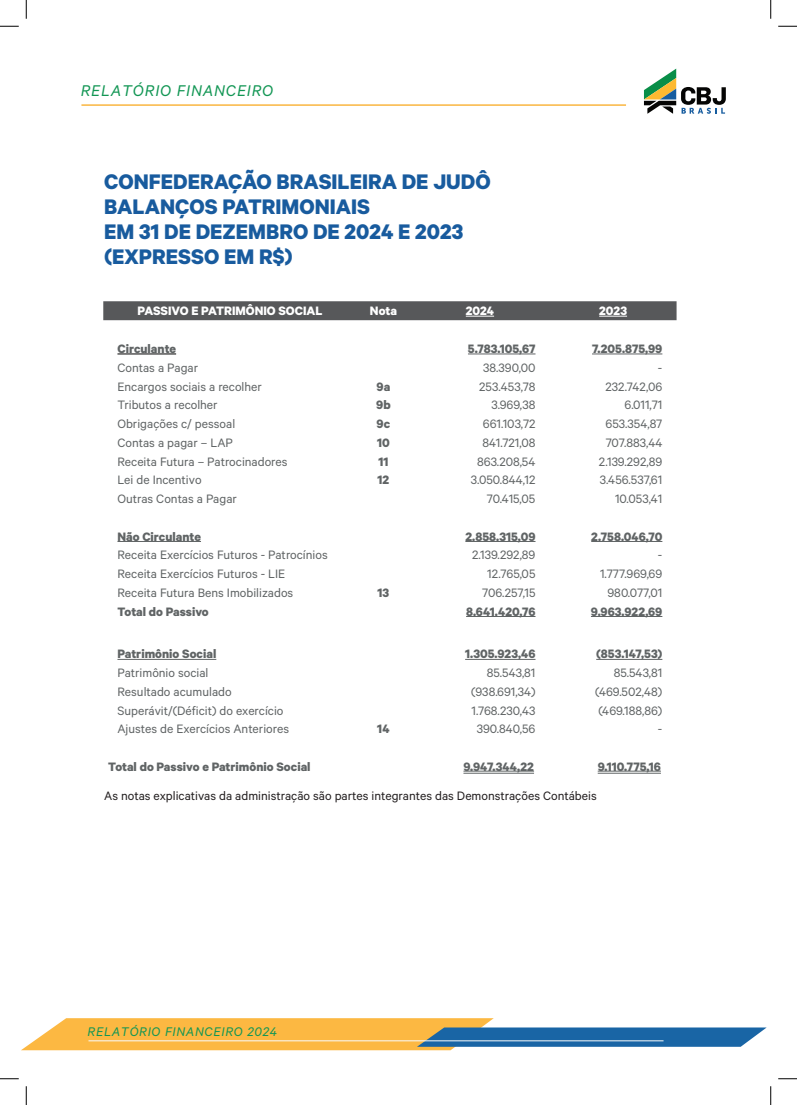
<style>
.page{position:relative;width:797px;height:1105px;background:#fff}
.page>*{position:absolute;margin:0;border:0;box-sizing:border-box;transform-origin:0 0}
.t1{font:700 23.75px/25px "Calibre";color:#185b9e}
.t2{font:italic 17.5px "Calibre";letter-spacing:.05em;color:#129654}
.t3{font:italic 14.12px "Calibre";letter-spacing:.05em;color:#129654}
.t4{font:13.75px "Calibre";color:#606465}
.t5{font:700 13.75px "Calibre";color:#606465}
.t6{font:13.75px "Calibre";color:#231f20}
.t7{font:700 13.75px "Calibre";color:#fff}
</style>
<div class="page">
<hr style="left:81px;top:104px;width:545px;height:2px;background:#fab642">
<svg style="left:21px;top:1018px;width:745px;height:32px"></svg>
<hr style="left:88px;top:1040px;width:575px;height:1px;background:#f9fbfb">
<svg style="left:644px;top:68px;width:82px;height:46px"></svg>
<div style="left:103px;top:301px;width:573px;height:19px;background:#57585a"></div>
<hr style="left:117px;top:354px;width:59px;height:1px;background:#000001">
<hr style="left:468px;top:354px;width:67px;height:1px;background:#606465">
<hr style="left:592px;top:354px;width:70px;height:1px;background:#606465">
<hr style="left:117px;top:541px;width:84px;height:1px;background:#606465">
<hr style="left:465px;top:541px;width:70px;height:1px;background:#606465">
<hr style="left:591px;top:541px;width:71px;height:1px;background:#606465">
<hr style="left:466px;top:616px;width:69px;height:1px;background:#606465">
<hr style="left:591px;top:616px;width:71px;height:1px;background:#606465">
<hr style="left:117px;top:659px;width:99px;height:1px;background:#606465">
<hr style="left:465px;top:659px;width:70px;height:1px;background:#606465">
<hr style="left:596px;top:659px;width:66px;height:1px;background:#606465">
<hr style="left:463px;top:771px;width:71px;height:1px;background:#606465">
<hr style="left:463px;top:773px;width:71px;height:1px;background:#606465">
<hr style="left:597px;top:771px;width:64px;height:1px;background:#606465">
<hr style="left:597px;top:773px;width:64px;height:1px;background:#606465">
<svg style="left:0;top:25px;width:19px;height:2px"></svg>
<svg style="left:778px;top:25px;width:19px;height:2px"></svg>
<svg style="left:0;top:1078px;width:19px;height:1px"></svg>
<svg style="left:778px;top:1078px;width:19px;height:1px"></svg>
<svg style="left:25px;top:0;width:2px;height:19px"></svg>
<svg style="left:25px;top:1086px;width:2px;height:19px"></svg>
<svg style="left:770px;top:0;width:1px;height:19px"></svg>
<svg style="left:770px;top:1086px;width:1px;height:19px"></svg>
<p class="t2" style="left:81px;top:81px;width:194px">RELATÓRIO FINANCEIRO</p>
<h1 class="t1" style="left:104px;top:168px;width:388px">CONFEDERAÇÃO BRASILEIRA DE JUDÔ<br>BALANÇOS PATRIMONIAIS<br>EM 31 DE DEZEMBRO DE 2024 E 2023 (EXPRESSO EM R$)</h1>
<p class="t7" style="left:137px;top:302px;width:187px">PASSIVO E PATRIMÔNIO SOCIAL</p>
<p class="t7" style="left:370px;top:302px;width:28px">Nota</p>
<p class="t7" style="left:466px;top:302px;width:30px">2024</p>
<p class="t7" style="left:599px;top:302px;width:29px">2023</p>
<p class="t5" style="left:117px;top:340px;width:60px">Circulante</p>
<p class="t5" style="left:468px;top:340px;width:69px">5.783.105,67</p>
<p class="t5" style="left:592px;top:340px;width:72px">7.205.875,99</p>
<p class="t4" style="left:117px;top:359px;width:82px">Contas a Pagar</p>
<p class="t4" style="left:483px;top:359px;width:54px">38.390,00</p>
<p class="t4" style="left:658px;top:359px;width:6px">-</p>
<p class="t4" style="left:117px;top:378px;width:146px">Encargos sociais a recolher</p>
<p class="t5" style="left:376px;top:378px;width:15px">9a</p>
<p class="t4" style="left:479px;top:378px;width:58px">253.453,78</p>
<p class="t4" style="left:605px;top:378px;width:58px">232.742,06</p>
<p class="t4" style="left:117px;top:397px;width:102px">Tributos a recolher</p>
<p class="t5" style="left:376px;top:397px;width:16px">9b</p>
<p class="t4" style="left:491px;top:397px;width:46px">3.969,38</p>
<p class="t4" style="left:624px;top:397px;width:39px">6.011,71</p>
<p class="t4" style="left:117px;top:416px;width:119px">Obrigações c/ pessoal</p>
<p class="t5" style="left:376px;top:415px;width:15px">9c</p>
<p class="t4" style="left:483px;top:416px;width:54px">661.103,72</p>
<p class="t4" style="left:605px;top:416px;width:58px">653.354,87</p>
<p class="t4" style="left:117px;top:434px;width:117px">Contas a pagar – LAP</p>
<p class="t5" style="left:377px;top:434px;width:14px">10</p>
<p class="t4" style="left:482px;top:434px;width:55px">841.721,08</p>
<p class="t4" style="left:605px;top:434px;width:58px">707.883,44</p>
<p class="t4" style="left:117px;top:453px;width:172px">Receita Futura – Patrocinadores</p>
<p class="t5" style="left:378px;top:453px;width:12px">11</p>
<p class="t4" style="left:477px;top:453px;width:60px">863.208,54</p>
<p class="t4" style="left:599px;top:453px;width:65px">2.139.292,89</p>
<p class="t4" style="left:117px;top:472px;width:86px">Lei de Incentivo</p>
<p class="t5" style="left:377px;top:472px;width:13px">12</p>
<p class="t4" style="left:471px;top:472px;width:66px">3.050.844,12</p>
<p class="t4" style="left:600px;top:472px;width:64px">3.456.537,61</p>
<p class="t4" style="left:117px;top:491px;width:121px">Outras Contas a Pagar</p>
<p class="t4" style="left:487px;top:491px;width:50px">70.415,05</p>
<p class="t4" style="left:615px;top:491px;width:49px">10.053,41</p>
<p class="t5" style="left:117px;top:528px;width:85px">Não Circulante</p>
<p class="t5" style="left:465px;top:528px;width:72px">2.858.315,09</p>
<p class="t5" style="left:591px;top:528px;width:73px">2.758.046,70</p>
<p class="t4" style="left:117px;top:547px;width:212px">Receita Exercícios Futuros - Patrocínios</p>
<p class="t4" style="left:472px;top:547px;width:65px">2.139.292,89</p>
<p class="t4" style="left:658px;top:547px;width:6px">-</p>
<p class="t4" style="left:117px;top:566px;width:169px">Receita Exercícios Futuros - LIE</p>
<p class="t4" style="left:487px;top:566px;width:50px">12.765,05</p>
<p class="t4" style="left:600px;top:566px;width:64px">1.777.969,69</p>
<p class="t4" style="left:117px;top:584px;width:177px">Receita Futura Bens Imobilizados</p>
<p class="t5" style="left:377px;top:584px;width:13px">13</p>
<p class="t4" style="left:482px;top:584px;width:55px">706.257,15</p>
<p class="t4" style="left:607px;top:584px;width:56px">980.077,01</p>
<p class="t5" style="left:117px;top:603px;width:93px">Total do Passivo</p>
<p class="t5" style="left:466px;top:603px;width:71px">8.641.420,76</p>
<p class="t5" style="left:591px;top:603px;width:73px">9.963.922,69</p>
<p class="t5" style="left:117px;top:646px;width:100px">Patrimônio Social</p>
<p class="t5" style="left:465px;top:646px;width:72px">1.305.923,46</p>
<p class="t5" style="left:596px;top:646px;width:68px">(853.147,53)</p>
<p class="t4" style="left:117px;top:665px;width:92px">Patrimônio social</p>
<p class="t4" style="left:487px;top:665px;width:50px">85.543,81</p>
<p class="t4" style="left:613px;top:665px;width:50px">85.543,81</p>
<p class="t4" style="left:117px;top:684px;width:116px">Resultado acumulado</p>
<p class="t4" style="left:471px;top:684px;width:66px">(938.691,34)</p>
<p class="t4" style="left:595px;top:684px;width:69px">(469.502,48)</p>
<p class="t4" style="left:117px;top:702px;width:167px">Superávit/(Déficit) do exercício</p>
<p class="t4" style="left:471px;top:702px;width:65px">1.768.230,43</p>
<p class="t4" style="left:598px;top:702px;width:65px">(469.188,86)</p>
<p class="t4" style="left:117px;top:721px;width:173px">Ajustes de Exercícios Anteriores</p>
<p class="t5" style="left:377px;top:721px;width:14px">14</p>
<p class="t4" style="left:476px;top:721px;width:60px">390.840,56</p>
<p class="t4" style="left:658px;top:721px;width:6px">-</p>
<p class="t5" style="left:108px;top:758px;width:204px">Total do Passivo e Patrimônio Social</p>
<p class="t5" style="left:463px;top:758px;width:72px">9.947.344,22</p>
<p class="t5" style="left:597px;top:758px;width:65px">9.110.775,16</p>
<p class="t6" style="left:104px;top:788px;width:494px">As notas explicativas da administração são partes integrantes das Demonstrações Contábeis</p>
<p class="t3" style="left:88px;top:1023px;width:191px">RELATÓRIO FINANCEIRO 2024</p>
</div>
